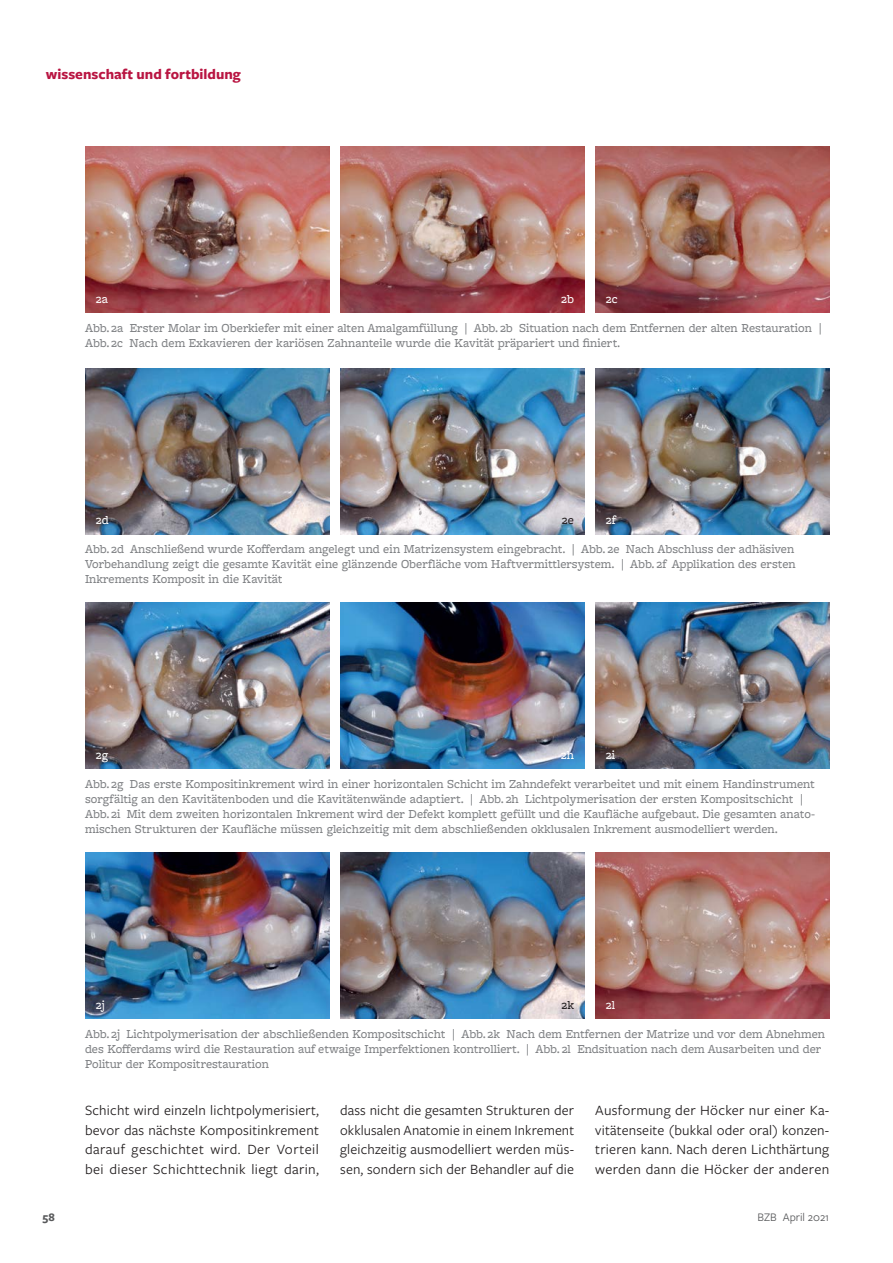
<style>
.page{position:relative;width:893px;height:1263px;background:#fff}
.page>*{position:absolute;margin:0;border:0;box-sizing:border-box;transform-origin:0 0}
.t1{font:700 15px "Freight Sans Pro";color:#b91542}
.t2{font:14.7px/19.5px "Freight Sans Pro";letter-spacing:.015em;color:#231f20;text-align:justify}
.t3{font:500 12.75px/15px "Freight Macro Pro";color:#808285}
.t4{font:500 12.75px "Freight Macro Pro";letter-spacing:.01em;color:#fff}
.t5{font:500 12.75px "Freight Macro Pro";color:#231f20}
.t6{font:12px "Freight Sans Pro";color:#58595b}
.t7{font:700 12px "Freight Sans Pro";color:#58595b}
</style>
<div class="page">
<img style="left:85px;top:147px;width:245px;height:166px">
<img style="left:340px;top:147px;width:245px;height:166px">
<img style="left:595px;top:147px;width:234px;height:166px">
<img style="left:85px;top:368px;width:245px;height:166px">
<img style="left:340px;top:368px;width:245px;height:166px">
<img style="left:595px;top:368px;width:234px;height:166px">
<img style="left:85px;top:603px;width:245px;height:166px">
<img style="left:340px;top:603px;width:245px;height:166px">
<img style="left:595px;top:603px;width:234px;height:166px">
<img style="left:85px;top:852px;width:245px;height:167px">
<img style="left:340px;top:852px;width:245px;height:167px">
<img style="left:595px;top:852px;width:234px;height:167px">
<p class="t1" style="left:46px;top:68px;width:196px">wissenschaft und fortbildung</p>
<p class="t4" style="left:96px;top:295px;width:14px">2a</p>
<p class="t4" style="left:561px;top:295px;width:14px">2b</p>
<p class="t4" style="left:606px;top:295px;width:14px">2c</p>
<p class="t3" style="left:85px;top:322px;width:739px">Abb. 2a Erster Molar im Oberkiefer mit einer alten Amalgamfüllung | Abb. 2b Situation nach dem Entfernen der alten Restauration |<br>Abb. 2c Nach dem Exkavieren der kariösen Zahnanteile wurde die Kavität präpariert und finiert.</p>
<p class="t4" style="left:96px;top:516px;width:15px">2d</p>
<p class="t5" style="left:562px;top:516px;width:14px">2e</p>
<p class="t4" style="left:606px;top:516px;width:12px">2f</p>
<p class="t3" style="left:85px;top:543px;width:712px;text-align:justify">Abb. 2d Anschließend wurde Kofferdam angelegt und ein Matrizensystem eingebracht. | Abb. 2e Nach Abschluss der adhäsiven Vorbehandlung zeigt die gesamte Kavität eine glänzende Oberfläche vom Haftvermittlersystem. | Abb. 2f Applikation des ersten Inkrements Komposit in die Kavität</p>
<p class="t4" style="left:96px;top:751px;width:14px">2g</p>
<p class="t4" style="left:561px;top:751px;width:15px">2h</p>
<p class="t4" style="left:606px;top:751px;width:11px">2i</p>
<p class="t3" style="left:85px;top:778px;width:732px">Abb. 2g Das erste Kompositinkrement wird in einer horizontalen Schicht im Zahndefekt verarbeitet und mit einem Handinstrument sorgfältig an den Kavitätenboden und die Kavitätenwände adaptiert. | Abb. 2h Lichtpolymerisation der ersten Kompositschicht | Abb. 2i Mit dem zweiten horizontalen Inkrement wird der Defekt komplett gefüllt und die Kaufläche aufgebaut. Die gesamten anato&shy;mischen Strukturen der Kaufläche müssen gleichzeitig mit dem abschließenden okklusalen Inkrement ausmodelliert werden.</p>
<p class="t4" style="left:96px;top:1000px;width:11px">2j</p>
<p class="t5" style="left:561px;top:1000px;width:14px">2k</p>
<p class="t4" style="left:606px;top:1000px;width:11px">2l</p>
<p class="t3" style="left:85px;top:1028px;width:742px">Abb. 2j Lichtpolymerisation der abschließenden Kompositschicht | Abb. 2k Nach dem Entfernen der Matrize und vor dem Abnehmen des Kofferdams wird die Restauration auf etwaige Imperfektionen kontrolliert. | Abb. 2l Endsituation nach dem Ausarbeiten und der<br>Politur der Kompositrestauration</p>
<p class="t2" style="left:85px;top:1102px;width:235px">Schicht wird einzeln lichtpolymerisiert, bevor das nächste Kompositinkrement darauf geschichtet wird. Der Vorteil bei dieser Schichttechnik liegt darin,</p>
<p class="t2" style="left:340px;top:1102px;width:235px">dass nicht die gesamten Strukturen der okklu salen Anatomie in einem Inkrement gleichzeitig ausmodelliert werden müs&shy;sen, sondern sich der Behandler auf die</p>
<p class="t2" style="left:595px;top:1102px;width:235px">Ausformung der Höcker nur einer Ka&shy;vitätenseite (bukkal oder oral) konzen&shy;trieren kann. Nach deren Lichthärtung werden dann die Höcker der anderen</p>
<p class="t7" style="left:43px;top:1213px;width:14px">58</p>
<p class="t6" style="left:757px;top:1213px;width:73px">BZB April 2021</p>
</div>
